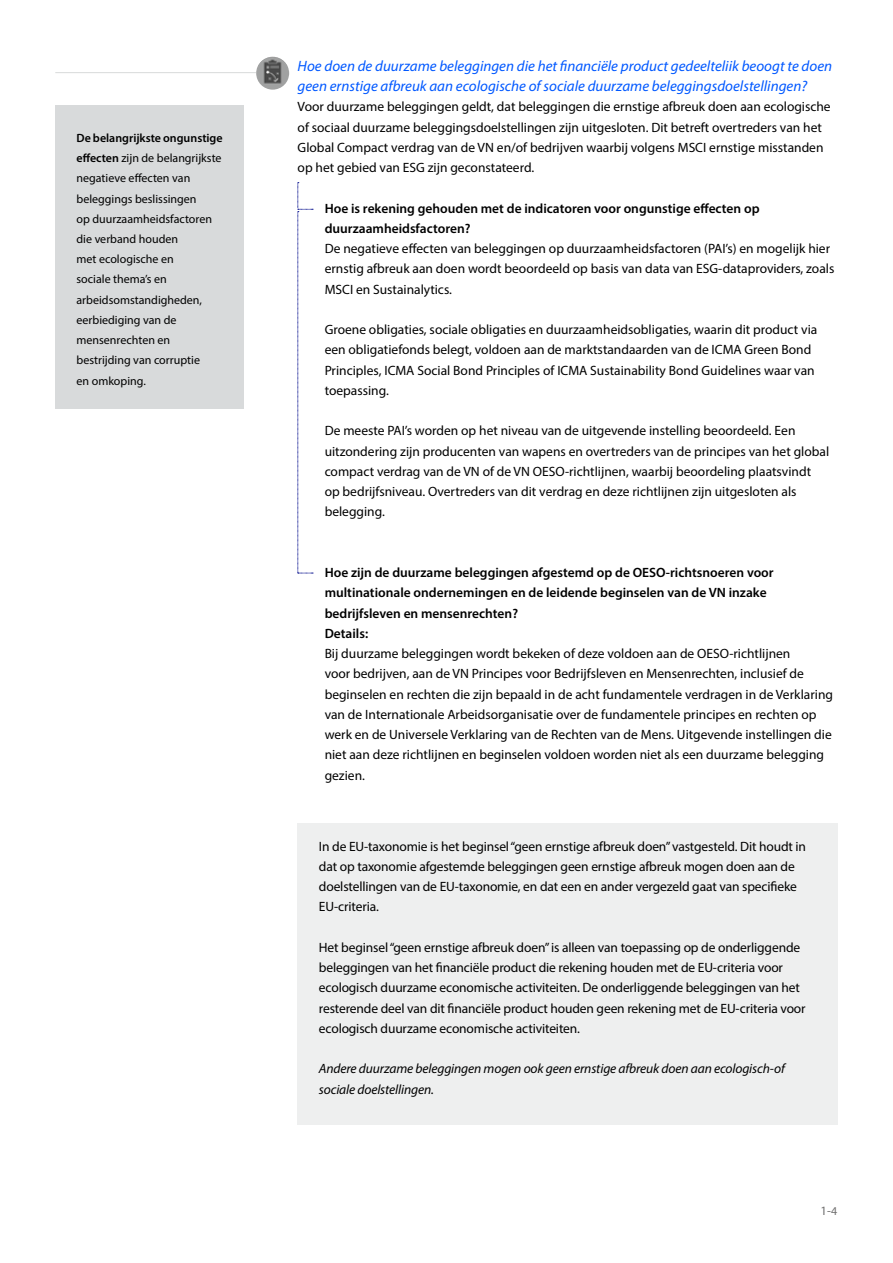
<style>
.page{position:relative;width:893px;height:1263px;background:#fff}
.page>*{position:absolute;margin:0;border:0;box-sizing:border-box;transform-origin:0 0}
.t1{font:italic 15px/20.2px "Myriad Pro";color:#0058ff}
.t2{font:13.5px/20.2px "Myriad Pro";color:#000}
.t3{font:600 13.5px/20.2px "Myriad Pro";color:#000}
.t4{font:italic 13.5px/20.2px "Myriad Pro";letter-spacing:-.01em;color:#000}
.t5{font:12.75px "Myriad Pro";color:#706f6f}
.t6{font:12px/20.2px "Myriad Pro";color:#000}
.s1{font-weight:600}
.s2{font-size:12px}
</style>
<div class="page">
<hr style="left:55px;top:72px;width:201px;height:1px;background:#d8dadb">
<svg style="left:298px;top:182px;width:15px;height:392px"></svg>
<img style="left:256px;top:57px;width:33px;height:33px;border-radius:16px">
<div style="left:55px;top:105px;width:189px;height:304px;background:#d8dadb"></div>
<div style="left:298px;top:823px;width:540px;height:301px;background:#eeefef"></div>
<p class="t6" style="left:77px;top:127px;width:148px"><span class="s1">De belangrijkste ongunstige effecten</span> zijn de belangrijkste negatieve effecten van beleggings beslissingen<br>op duurzaamheidsfactoren die verband houden<br>met ecologische en<br>sociale thema’s en arbeidsomstandigheden, eerbiediging van de mensenrechten en bestrijding van corruptie<br>en omkoping.</p>
<p class="t1" style="left:298px;top:55px;width:536px">Hoe doen de duurzame beleggingen die het financiële product gedeelteliik beoogt te doen geen ernstige afbreuk aan ecologische of sociale duurzame beleggingsdoelstellingen?</p>
<p class="t2" style="left:298px;top:97px;width:535px">Voor duurzame beleggingen geldt, dat beleggingen die ernstige afbreuk doen aan ecologische of sociaal duurzame beleggingsdoelstellingen zijn uitgesloten. Dit betreft overtreders van het Global Compact verdrag van de VN en/of bedrijven waarbij volgens MSCI ernstige misstanden op het gebied van ESG zijn geconstateerd.</p>
<p class="t3" style="left:325px;top:198px;width:436px">Hoe is rekening gehouden met de indicatoren voor ongunstige effecten op duurzaamheidsfactoren?</p>
<p class="t2" style="left:325px;top:238px;width:511px">De negatieve effecten van beleggingen op duurzaamheidsfactoren (PAI’s) en mogelijk hier ernstig afbreuk aan doen wordt beoordeeld op basis van data van ESG-dataproviders, zoals<br>MSCI en Sustainalytics.</p>
<p class="t2" style="left:325px;top:319px;width:494px">Groene obligaties, sociale obligaties en duurzaamheidsobligaties, waarin dit product via een obligatiefonds belegt, voldoen aan de marktstandaarden van de ICMA Green Bond Principles, ICMA Social Bond Principles of ICMA Sustainability Bond Guidelines waar van toepassing.</p>
<p class="t2" style="left:325px;top:421px;width:506px">De meeste PAI’s worden op het niveau van de uitgevende instelling beoordeeld. Een uitzondering zijn producenten van wapens en overtreders van de principes van het global compact verdrag van de VN of de VN OESO-richtlijnen, waarbij beoordeling plaatsvindt op bedrijfsniveau. Overtreders van dit verdrag en deze richtlijnen zijn uitgesloten als belegging.</p>
<p class="t3" style="left:325px;top:562px;width:451px">Hoe zijn de duurzame beleggingen afgestemd op de OESO-richtsnoeren voor multinationale ondernemingen en de leidende beginselen van de VN inzake bedrijfsleven en mensenrechten?<br>Details:</p>
<p class="t2" style="left:325px;top:643px;width:510px">Bij duurzame beleggingen wordt bekeken of deze voldoen aan de OESO-richtlijnen<br>voor bedrijven, aan de VN Principes voor Bedrijfsleven en Mensenrechten, inclusief de beginselen en rechten die zijn bepaald in de acht fundamentele verdragen in de Verklaring van de Internationale Arbeidsorganisatie over de fundamentele principes en rechten op werk en de Universele Verklaring van de Rechten van de Mens. Uitgevende instellingen die niet aan deze richtlijnen en beginselen voldoen worden niet als een duurzame belegging gezien.</p>
<p class="t2" style="left:319px;top:836px;width:489px">In de EU-taxonomie is het beginsel “geen ernstige afbreuk doen” vastgesteld. Dit houdt in dat op taxonomie afgestemde beleggingen geen ernstige afbreuk mogen doen aan de doelstellingen van de EU-taxonomie, en dat een en ander vergezeld gaat van specifieke EU-criteria.</p>
<p class="t2" style="left:319px;top:937px;width:488px">Het beginsel “geen ernstige afbreuk doen” is alleen van toepassing op de onderliggende beleggingen van het financiële product die rekening houden met de EU-criteria voor ecologisch duurzame economische activiteiten. De onderliggende beleggingen van het resterende deel van dit financiële product houden geen rekening met de EU-criteria voor ecologisch duurzame economische activiteiten.</p>
<p class="t4" style="left:319px;top:1058px;width:467px">Andere duurzame beleggingen mogen ook geen ernstige afbreuk doen aan ecologisch-of sociale doelstellingen.</p>
<p class="t5" style="left:821px;top:1203px;width:18px">1-<span class="s2">4</span></p>
</div>
